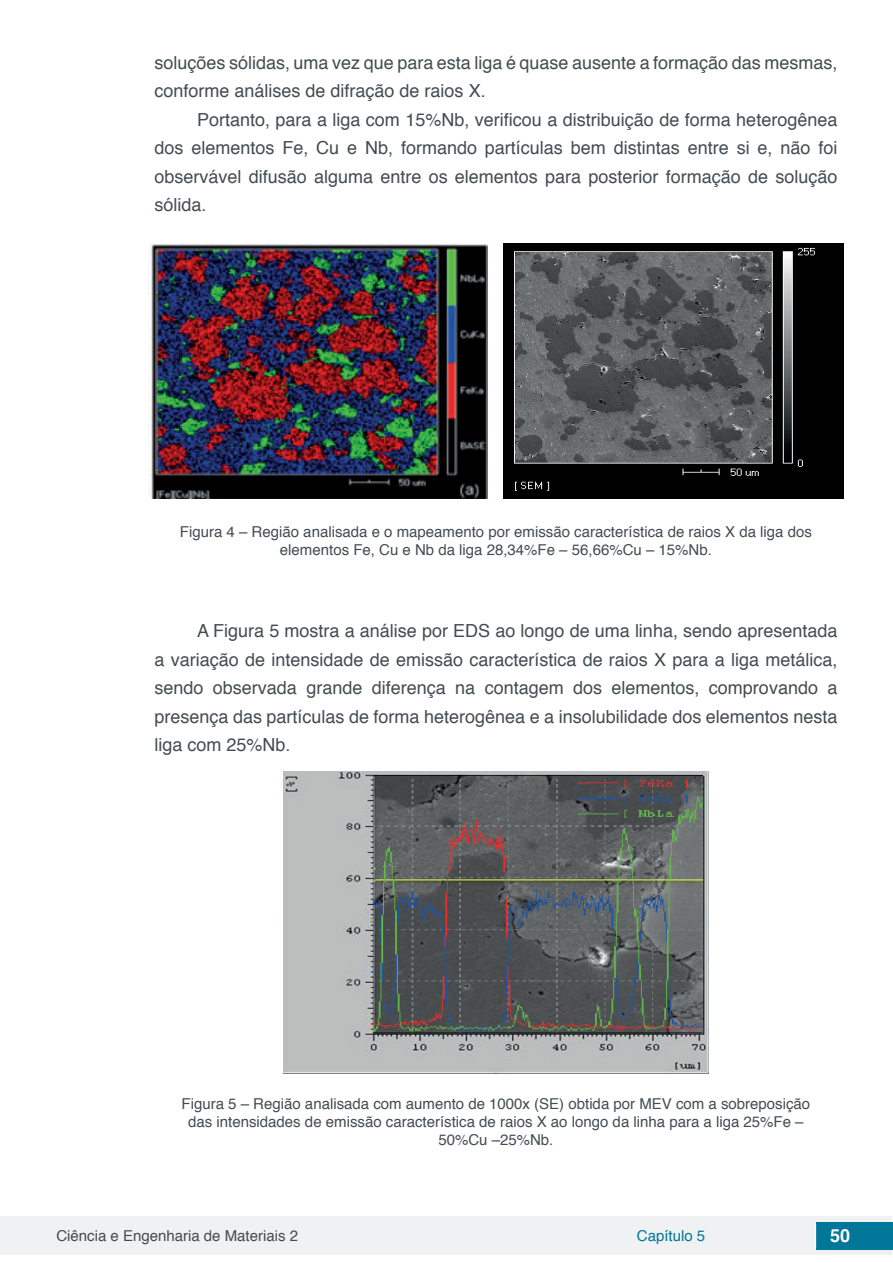
<style>
.page{position:relative;width:893px;height:1263px;background:#fff}
.page>*{position:absolute;margin:0;border:0;box-sizing:border-box;transform-origin:0 0}
.t1{font:18px/28.5px "Helvetica";color:#434c52;text-align:justify}
.t2{font:700 18px "Helvetica";color:#fff}
.t3{font:15px/18px "Helvetica";color:#434c52;text-align:center}
.t4{font:15px "Helvetica";color:#007699}
</style>
<div class="page">
<div style="left:1px;top:1216px;width:891px;height:38px;background:#f0f1f2"></div>
<div style="left:816px;top:1222px;width:77px;height:27px;background:#007699"></div>
<svg style="left:815px;top:1224px;width:1px;height:24px"></svg>
<img style="left:148px;top:243px;width:339px;height:255px">
<img style="left:504px;top:243px;width:340px;height:256px">
<img style="left:283px;top:771px;width:425px;height:303px">
<p class="t1" style="left:154px;top:49px;width:684px">soluções sólidas, uma vez que para esta liga é quase ausente a formação das mesmas, conforme análises de difração de raios X.</p>
<p class="t1" style="left:154px;top:106px;width:684px;text-indent:43px">Portanto, para a liga com 15%Nb, verificou a distribuição de forma heterogênea dos elementos Fe, Cu e Nb, formando partículas bem distintas entre si e, não foi observável difusão alguma entre os elementos para posterior formação de solução sólida.</p>
<p class="t3" style="left:180px;top:523px;width:633px">Figura 4 – Região analisada e o mapeamento por emissão característica de raios X da liga dos elementos Fe, Cu e Nb da liga 28,34%Fe – 56,66%Cu – 15%Nb.</p>
<p class="t1" style="left:154px;top:617px;width:684px;text-indent:43px">A Figura 5 mostra a análise por EDS ao longo de uma linha, sendo apresentada a variação de intensidade de emissão característica de raios X para a liga metálica, sendo observada grande diferença na contagem dos elementos, comprovando a presença das partículas de forma heterogênea e a insolubilidade dos elementos nesta liga com 25%Nb.</p>
<p class="t3" style="left:182px;top:1095px;width:630px">Figura 5 – Região analisada com aumento de 1000x (SE) obtida por MEV com a sobreposição das intensidades de emissão característica de raios X ao longo da linha para a liga 25%Fe –<br>50%Cu –25%Nb.</p>
<p class="t3" style="left:56px;top:1227px;width:243px">Ciência e Engenharia de Materiais 2</p>
<p class="t4" style="left:637px;top:1224px;width:70px">Capítulo 5</p>
<p class="t2" style="left:830px;top:1221px;width:22px">50</p>
</div>
